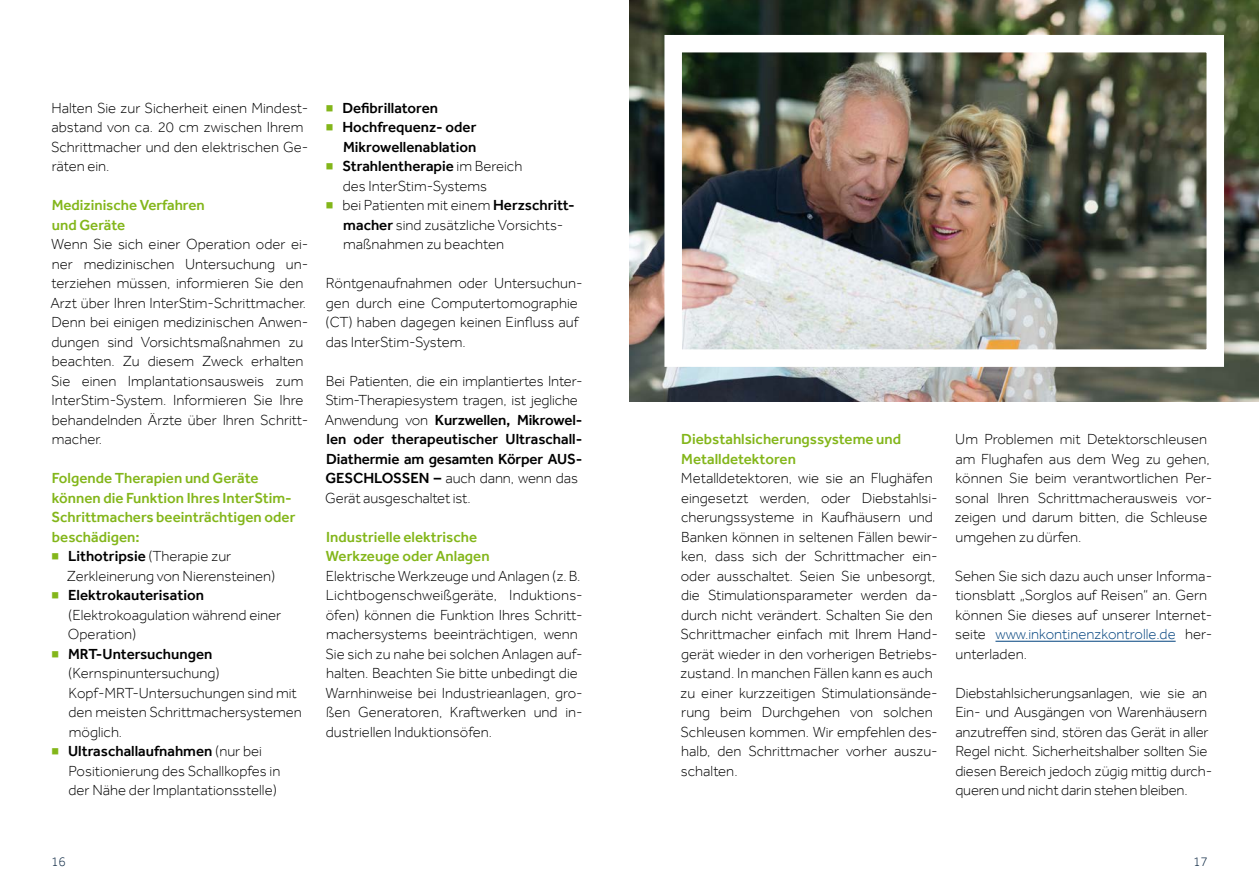
<style>
.page{position:relative;width:1259px;height:893px;background:#fff}
.page>*{position:absolute;margin:0;border:0;box-sizing:border-box;transform-origin:0 0}
.t1{font:300 15px/19.5px "Effra";color:#000}
.t2{font:500 15px/19.5px "Effra";color:#83b61a}
.t3{font:500 15px/19.5px "Effra";color:#000;text-align:right}
.t4{font:300 13.5px "Effra";color:#07233f}
.s1{color:#83b61a}
.s2{font-weight:500}
.s3{color:#00427d}
</style>
<div class="page">
<hr style="left:995px;top:641px;width:180px;height:1px;background:#00427d">
<img style="left:629px;top:0;width:630px;height:402px">
<p class="t1" style="left:51px;top:98px;width:259px">Halten Sie zur Sicherheit einen Mindest&shy;abstand von ca. 20 cm zwischen Ihrem<br>Schrittmacher und den elektrischen Ge&shy;räten ein.</p>
<p class="t2" style="left:52px;top:195px;width:155px">Medizinische Verfahren und Geräte</p>
<p class="t1" style="left:50px;top:234px;width:259px">Wenn Sie sich einer Operation oder ei&shy;ner medizinischen Untersuchung un&shy;terziehen müssen, informieren Sie den Arzt über Ihren InterStim-Schrittmacher.<br>Denn bei einigen medizinischen Anwen&shy;dungen sind Vorsichtsmaßnahmen zu beachten. Zu diesem Zweck erhalten Sie einen Implantationsausweis zum InterStim-System. Informieren Sie Ihre behandelnden Ärzte über Ihren Schritt&shy;macher.</p>
<p class="t2" style="left:51px;top:468px;width:245px">Folgende Therapien und Geräte können die Funktion Ihres InterStim-<br>Schrittmachers beeinträchtigen oder beschädigen:</p>
<p class="t1" style="left:67px;top:546px;width:210px;text-indent:-17px"><span class="s1">▪</span> <span class="s2">Lithotripsie</span> (Therapie zur<br>Zerkleinerung von Nierensteinen)</p>
<p class="t1" style="left:68px;top:585px;width:215px;text-indent:-18px"><span class="s1">▪</span> <span class="s2">Elektrokauterisation </span>(Elektrokoagulation während einer<br>Operation)</p>
<p class="t1" style="left:68px;top:644px;width:235px;text-indent:-18px"><span class="s1">▪</span> <span class="s2">MRT-Untersuchungen </span>(Kernspinuntersuchung)<br>Kopf-MRT-Untersuchungen sind mit den meisten Schrittmachersystemen möglich.</p>
<p class="t1" style="left:69px;top:741px;width:213px;text-indent:-18px"><span class="s1">▪</span> <span class="s2">Ultraschallaufnahmen</span> (nur bei<br>Positionierung des Schallkopfes in der Nähe der Implantationsstelle)</p>
<p class="t3" style="left:325px;top:98px;width:115px"><span class="s1">▪</span> Defibrillatoren</p>
<p class="t3" style="left:325px;top:117px;width:153px"><span class="s1">▪</span> Hochfrequenz- oder<br>Mikrowellenablation</p>
<p class="t1" style="left:343px;top:156px;width:181px;text-indent:-18px"><span class="s1">▪</span> <span class="s2">Strahlentherapie</span> im Bereich des InterStim-Systems</p>
<p class="t1" style="left:343px;top:195px;width:233px;text-indent:-18px"><span class="s1">▪</span> bei Patienten mit einem <span class="s2">Herzschritt&shy;macher</span> sind zusätzliche Vorsichts&shy;maßnahmen zu beachten</p>
<p class="t1" style="left:325px;top:273px;width:259px">Röntgenaufnahmen oder Untersuchun&shy;gen durch eine Computertomographie (CT) haben dagegen keinen Einfluss auf das InterStim-System.</p>
<p class="t1" style="left:325px;top:371px;width:259px">Bei Patienten, die ein implantiertes Inter-Stim-Therapiesystem tragen, ist jegliche Anwendung von <span class="s2">Kurzwellen, Mikrowel&shy;len oder therapeutischer Ultraschall-Diathermie am gesamten Körper AUS-GESCHLOSSEN –</span> auch dann, wenn das Gerät ausgeschaltet ist.</p>
<p class="t2" style="left:326px;top:527px;width:165px">Industrielle elektrische<br>Werkzeuge oder Anlagen</p>
<p class="t1" style="left:325px;top:566px;width:259px">Elektrische Werkzeuge und Anlagen (z.B.<br>Lichtbogenschweißgeräte, Induktions&shy;öfen) können die Funktion Ihres Schritt&shy;machersystems beeinträchtigen, wenn Sie sich zu nahe bei solchen Anlagen auf&shy;halten. Beachten Sie bitte unbedingt die Warnhinweise bei Industrieanlagen, gro&shy;ßen Generatoren, Kraftwerken und in&shy;dustriellen Induktionsöfen.</p>
<p class="t2" style="left:681px;top:429px;width:221px">Diebstahlsicherungssysteme und<br>Metalldetektoren</p>
<p class="t1" style="left:680px;top:468px;width:259px">Metalldetektoren, wie sie an Flughäfen eingesetzt werden, oder Diebstahlsi&shy;cherungssysteme in Kaufhäusern und Banken können in seltenen Fällen bewir&shy;ken, dass sich der Schrittmacher ein&shy;oder ausschaltet. Seien Sie unbesorgt, die Stimulationsparameter werden da&shy;durch nicht verändert. Schalten Sie den Schrittmacher einfach mit Ihrem Hand&shy;gerät wieder in den vorherigen Betriebs&shy;zustand. In manchen Fällen kann es auch zu einer kurzzeitigen Stimulationsände&shy;rung beim Durchgehen von solchen Schleusen kommen. Wir empfehlen des&shy;halb, den Schrittmacher vorher auszu&shy;schalten.</p>
<p class="t1" style="left:954px;top:429px;width:259px">Um Problemen mit Detektorschleusen am Flughafen aus dem Weg zu gehen, können Sie beim verantwortlichen Per&shy;sonal Ihren Schrittmacherausweis vor&shy;zeigen und darum bitten, die Schleuse umgehen zu dürfen.</p>
<p class="t1" style="left:955px;top:566px;width:259px">Sehen Sie sich dazu auch unser Informa&shy;tionsblatt „Sorglos auf Reisen“ an. Gern können Sie dieses auf unserer Internet&shy;seite <span class="s3">www.inkontinenzkontrolle.de</span> her&shy;unterladen.</p>
<p class="t1" style="left:955px;top:683px;width:258px">Diebstahlsicherungsanlagen, wie sie an Ein- und Ausgängen von Warenhäusern anzutreffen sind, stören das Gerät in aller Regel nicht. Sicherheitshalber sollten Sie diesen Bereich jedoch zügig mittig durch&shy;queren und nicht darin stehen bleiben.</p>
<p class="t4" style="left:51px;top:853px;width:16px">16</p>
<p class="t4" style="left:1193px;top:853px;width:16px">17</p>
</div>
